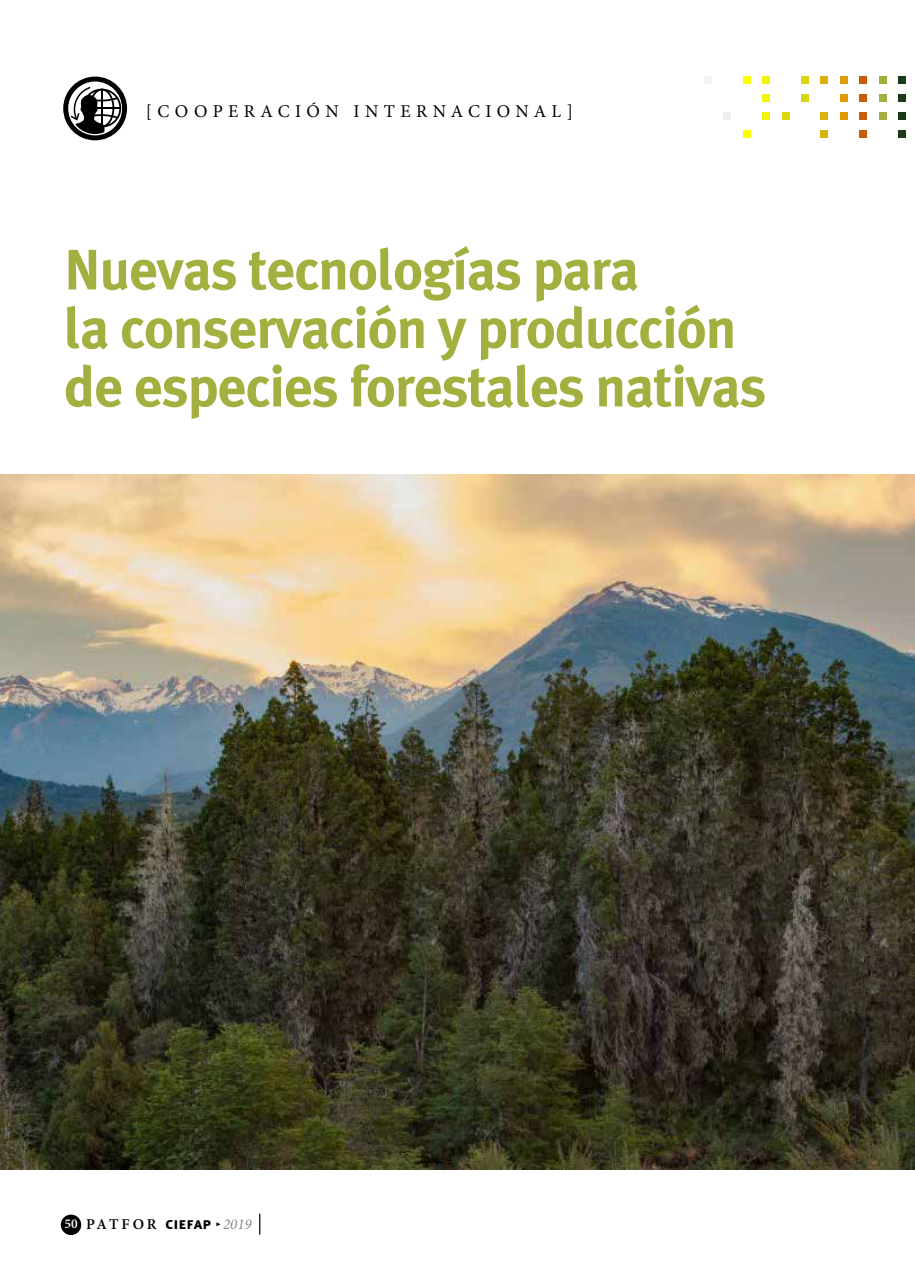
<style>
.page{position:relative;width:915px;height:1276px;background:#fff}
.page>*{position:absolute;margin:0;border:0;box-sizing:border-box;transform-origin:0 0}
.t1{font:700 57px/58.5px "Meta Plus";letter-spacing:-.02em;color:#a3b040}
.t2{font:18px "Minion Pro";letter-spacing:.3em;color:#000}
.t3{font:600 15px "Minion Pro";color:#000}
.s1{font-size:13.5px;color:#fff}
.s2{font-family:"Meta Plus Bold Caps";font-weight:400;font-size:16.5px}
.s3{font-family:"Meta Plus Bold Caps";font-weight:400;font-size:10.5px}
.s4{font-weight:400;font-style:italic;color:#87888a}
</style>
<div class="page">
<div style="left:61px;top:1214px;width:20px;height:21px;background:#000;border-radius:50%"></div>
<svg style="left:259px;top:1213px;width:1px;height:21px"></svg>
<div style="left:898px;top:76px;width:7px;height:8px;background:#1a3b17"></div>
<div style="left:898px;top:95px;width:7px;height:7px;background:#1a3b17"></div>
<div style="left:898px;top:113px;width:7px;height:7px;background:#1a3b17"></div>
<div style="left:898px;top:131px;width:7px;height:7px;background:#1a3b17"></div>
<div style="left:878px;top:76px;width:8px;height:8px;background:#a3b040"></div>
<div style="left:878px;top:95px;width:8px;height:7px;background:#a3b040"></div>
<div style="left:878px;top:113px;width:8px;height:7px;background:#a3b040"></div>
<div style="left:859px;top:76px;width:7px;height:8px;background:#c95c0a"></div>
<div style="left:859px;top:95px;width:7px;height:7px;background:#c95c0a"></div>
<div style="left:859px;top:113px;width:7px;height:7px;background:#c95c0a"></div>
<div style="left:859px;top:131px;width:7px;height:7px;background:#c95c0a"></div>
<div style="left:839px;top:76px;width:8px;height:8px;background:#e39900"></div>
<div style="left:839px;top:95px;width:8px;height:7px;background:#e39900"></div>
<div style="left:839px;top:113px;width:8px;height:7px;background:#e39900"></div>
<div style="left:820px;top:76px;width:7px;height:8px;background:#dbb30a"></div>
<div style="left:820px;top:113px;width:7px;height:7px;background:#dbb30a"></div>
<div style="left:820px;top:131px;width:7px;height:7px;background:#dbb30a"></div>
<div style="left:801px;top:76px;width:7px;height:8px;background:#dbd60d"></div>
<div style="left:801px;top:95px;width:7px;height:7px;background:#dbd60d"></div>
<div style="left:781px;top:113px;width:8px;height:7px;background:#dbd60d"></div>
<div style="left:762px;top:76px;width:7px;height:8px;background:#f2f20d"></div>
<div style="left:762px;top:95px;width:7px;height:7px;background:#f2f20d"></div>
<div style="left:762px;top:113px;width:7px;height:7px;background:#f2f20d"></div>
<div style="left:742px;top:76px;width:8px;height:8px;background:#fcff00"></div>
<div style="left:742px;top:131px;width:8px;height:7px;background:#fcff00"></div>
<div style="left:723px;top:113px;width:7px;height:7px;background:#ededed"></div>
<div style="left:703px;top:76px;width:8px;height:8px;background:#f5f5f5"></div>
<svg style="left:63px;top:77px;width:64px;height:63px"></svg>
<img style="left:0;top:474px;width:914px;height:695px">
<p class="t2" style="left:146px;top:99px;width:428px">[COOPERACIÓN INTERNACIONAL]</p>
<p class="t1" style="left:64px;top:240px;width:704px">Nuevas tecnologías para<br>la conservación y producción de especies forestales nativas</p>
<p class="t3" style="left:64px;top:1214px;width:189px"><span class="s1">50</span> PAT F O R <span class="s2">ciefap</span> <span class="s3">•</span> <span class="s4">2019</span></p>
</div>
